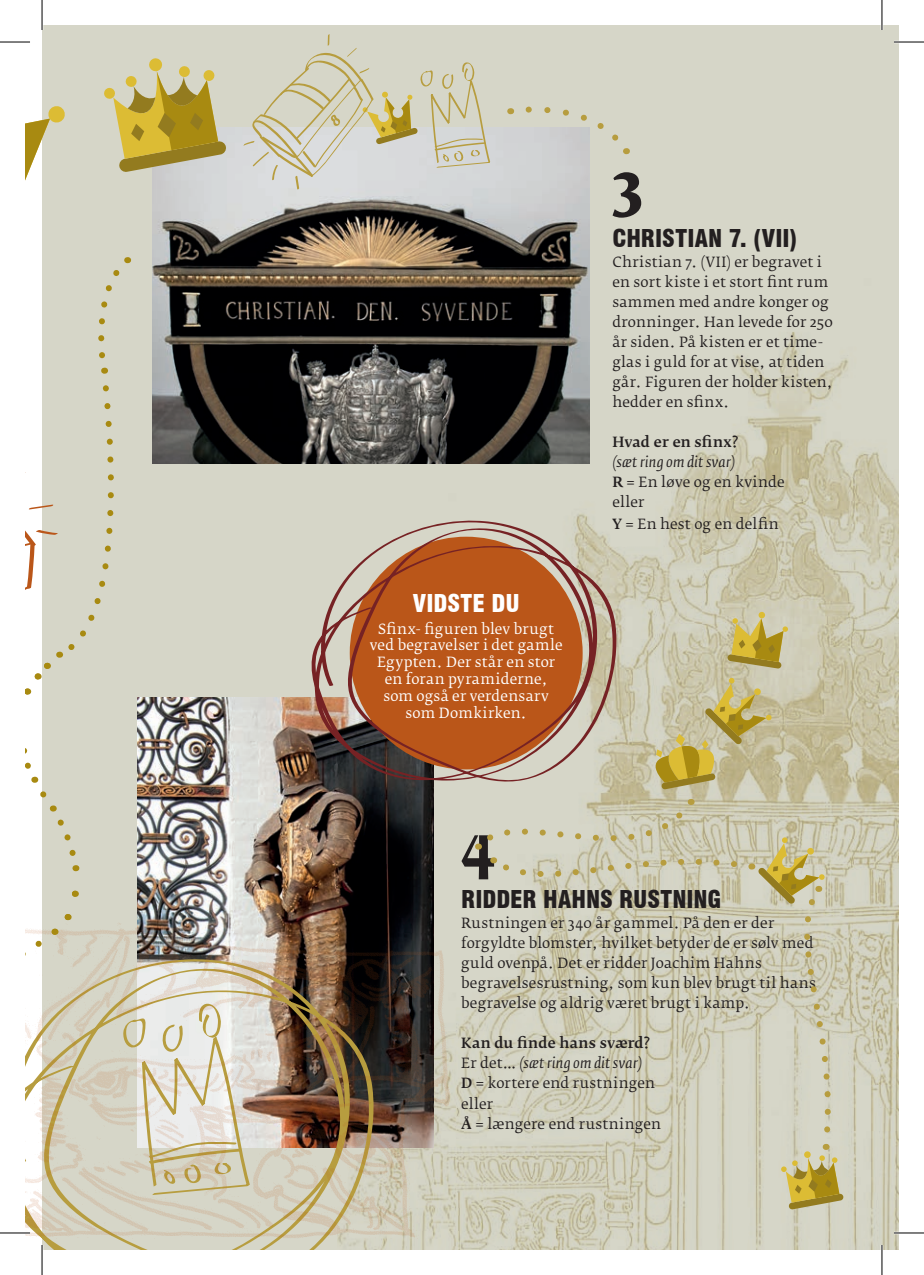
<style>
.page{position:relative;width:924px;height:1275px;background:#fff}
.page>*{position:absolute;margin:0;border:0;box-sizing:border-box;transform-origin:0 0}
.t1{font:700 60px "Fedra Serif B Std";color:#231f20}
.t2{font:900 condensed 24px "Swiss 721 BT";letter-spacing:-.005em;color:#231f20}
.t3{font:900 condensed 24px "Swiss 721 BT";letter-spacing:.005em;color:#fff}
.t4{font:14px/20px "Fedra Serif B Std";letter-spacing:.015em;color:#231f20}
.t5{font:14px/16.8px "Fedra Serif B Std";letter-spacing:.015em;color:#fff;text-align:center}
.t6{font:500 14px "Fedra Serif B Std";letter-spacing:.01em;color:#231f20}
.s1{font-style:italic}
.s2{font-weight:500}
</style>
<div class="page">
<div style="left:42px;top:25px;width:856px;height:1225px;background:#d6d6c8"></div>
<img style="left:375px;top:166px;width:523px;height:1084px">
<img style="left:137px;top:697px;width:296px;height:219px">
<img style="left:153px;top:127px;width:436px;height:337px">
<div style="left:104px;top:87px;width:11px;height:12px;background:#dcbc34;border-radius:5px"></div>
<svg style="left:113px;top:58px;width:113px;height:114px"></svg>
<svg style="left:641px;top:677px;width:130px;height:112px"></svg>
<svg style="left:758px;top:611px;width:7px;height:7px"></svg>
<svg style="left:727px;top:618px;width:60px;height:51px"></svg>
<svg style="left:522px;top:106px;width:106px;height:48px"></svg>
<svg style="left:476px;top:799px;width:264px;height:92px"></svg>
<svg style="left:780px;top:1144px;width:63px;height:65px"></svg>
<svg style="left:751px;top:837px;width:82px;height:299px"></svg>
<svg style="left:301px;top:502px;width:317px;height:285px"></svg>
<svg style="left:243px;top:34px;width:247px;height:156px"></svg>
<img style="left:25px;top:916px;width:431px;height:327px">
<svg style="left:25px;top:106px;width:40px;height:74px"></svg>
<svg style="left:98px;top:257px;width:30px;height:117px"></svg>
<svg style="left:25px;top:385px;width:100px;height:572px"></svg>
<hr style="left:893px;top:41px;width:30px;height:2px;background:#fff">
<hr style="left:0;top:1231px;width:30px;height:3px;background:#fff">
<hr style="left:893px;top:1231px;width:30px;height:3px;background:#fff">
<hr style="left:880px;top:0;width:2px;height:30px;background:#fff">
<hr style="left:880px;top:1245px;width:2px;height:30px;background:#fff">
<hr style="left:0;top:42px;width:30px;height:1px;background:#000">
<hr style="left:893px;top:42px;width:30px;height:1px;background:#000">
<hr style="left:0;top:1232px;width:30px;height:1px;background:#000">
<hr style="left:893px;top:1232px;width:30px;height:1px;background:#000">
<hr style="left:42px;top:0;width:1px;height:30px;background:#000">
<hr style="left:42px;top:1245px;width:1px;height:30px;background:#000">
<hr style="left:881px;top:0;width:1px;height:30px;background:#000">
<hr style="left:881px;top:1245px;width:1px;height:30px;background:#000">
<h1 class="t1" style="left:612px;top:150px;width:32px">3</h1>
<h2 class="t3" style="left:412px;top:588px;width:108px">VIDSTE DU</h2>
<p class="t5" style="left:369px;top:620px;width:194px">Sfinx- figuren blev brugt ved begravelser i det gamle<br>Egypten. Der står en stor en foran pyramiderne, som også er verdensarv som Domkirken.</p>
<h1 class="t1" style="left:461px;top:812px;width:37px">4</h1>
<h2 class="t2" style="left:612px;top:224px;width:187px">CHRISTIAN 7. (VII)</h2>
<p class="t4" style="left:612px;top:252px;width:222px">Christian 7. (VII) er begravet i en sort kiste i et stort fint rum sammen med andre konger og dronninger. Han levede for 250 år siden. På kisten er et time&shy;glas i guld for at vise, at tiden går. Figuren der holder kisten, hedder en sfinx.</p>
<p class="t6" style="left:612px;top:434px;width:127px">Hvad er en sfinx?</p>
<p class="t4" style="left:612px;top:452px;width:174px"><span class="s1">(sæt ring om dit svar)<br></span><span class="s2">R</span> = En løve og en kvinde eller</p>
<p class="t4" style="left:612px;top:514px;width:168px"><span class="s2">Y</span> = En hest og en delfin</p>
<h2 class="t2" style="left:461px;top:885px;width:262px">RIDDER HAHNS RUSTNING</h2>
<p class="t4" style="left:461px;top:913px;width:356px">Rustningen er 340 år gammel. På den er der forgyldte blomster, hvilket betyder de er sølv med guld ovenpå. Det er ridder Joachim Hahns begravelsesrustning, som kun blev brugt til hans begravelse og aldrig været brugt i kamp.</p>
<p class="t4" style="left:461px;top:1033px;width:201px"><span class="s2">Kan du finde hans sværd?<br></span>Er det… <span class="s1">(sæt ring om dit svar)<br></span><span class="s2">D</span> = kortere end rustningen eller<br><span class="s2">Å</span> = længere end rustningen</p>
</div>
